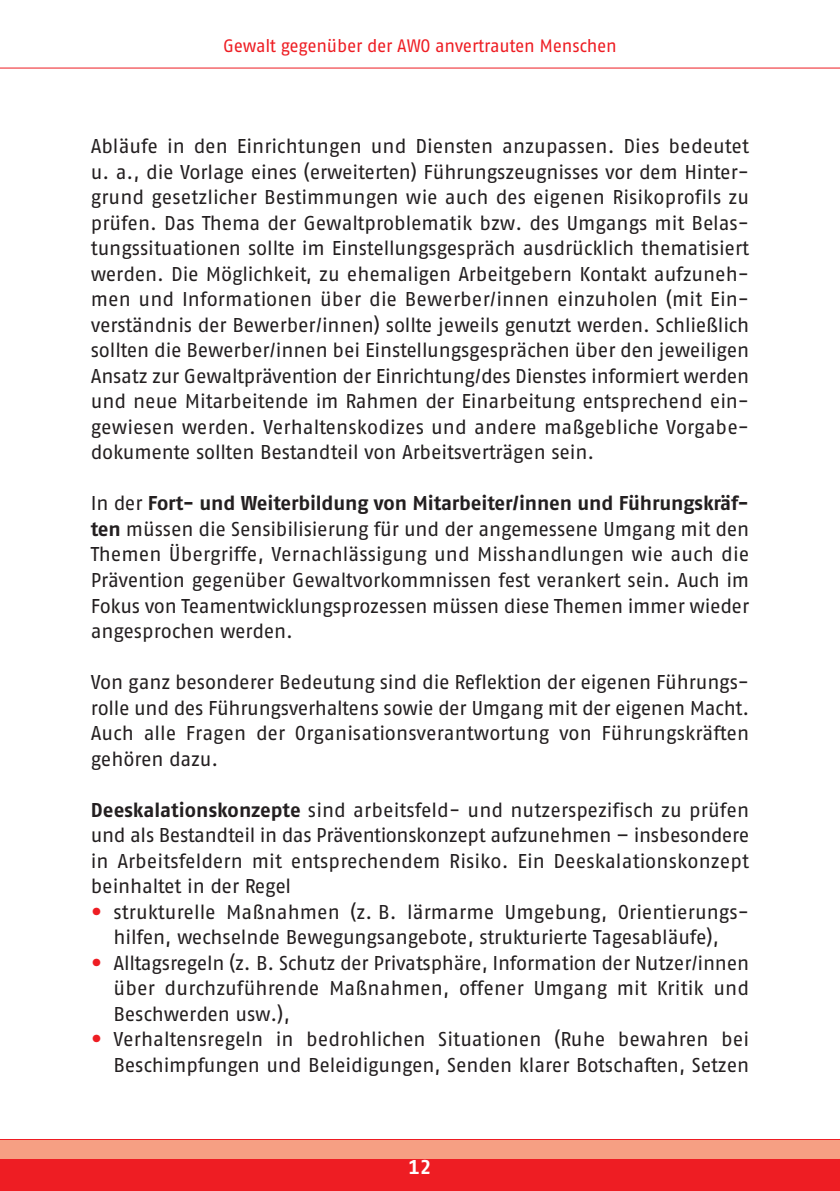
<style>
.page{position:relative;width:840px;height:1191px;background:#fff}
.page>*{position:absolute;margin:0;border:0;box-sizing:border-box;transform-origin:0 0}
.t1{font:20px/25.6px "AWO Fago Office";letter-spacing:-.005em;color:#231f20;text-align:justify}
.t2{font:700 20px "AWO Fago Office";color:#fff}
.t3{font:18px "AWO Fago Office";letter-spacing:-.01em;color:#ee1d23}
.s1{font-weight:700}
.s2{font-family:"Futura";color:#ee1d23}
</style>
<div class="page">
<hr style="left:0;top:68px;width:839px;height:1px;background:#ee1d23">
<div style="left:0;top:1140px;width:839px;height:51px;background:#ee1d23"></div>
<div style="left:0;top:1140px;width:839px;height:18px;background:#f69f83"></div>
<p class="t3" style="left:223px;top:36px;width:395px">Gewalt gegenüber der AWO anvertrauten Menschen</p>
<p class="t1" style="left:91px;top:133px;width:659px">Abläufe in den Einrichtungen und Diensten anzupassen. Dies bedeutet u. a., die Vorlage eines (erweiterten) Führungszeugnisses vor dem Hinter&shy;grund gesetzlicher Bestimmungen wie auch des eigenen Risikoprofils zu prüfen. Das Thema der Gewaltproblematik bzw. des Umgangs mit Belas&shy;tungssituationen sollte im Einstellungsgespräch ausdrücklich thematisiert werden. Die Möglichkeit, zu ehemaligen Arbeitgebern Kontakt aufzuneh&shy;men und Informationen über die Bewerber/innen einzuholen (mit Ein&shy;verständnis der Bewerber/innen) sollte jeweils genutzt werden. Schließlich sollten die Bewerber/innen bei Einstellungsgesprächen über den jeweiligen Ansatz zur Gewaltprävention der Einrichtung/des Dienstes informiert werden und neue Mitarbeitende im Rahmen der Einarbeitung entsprechend ein&shy;gewiesen werden. Verhaltenskodizes und andere maßgebliche Vorgabe&shy;dokumente sollten Bestandteil von Arbeitsverträgen sein.</p>
<p class="t1" style="left:91px;top:490px;width:659px">In der <span class="s1">Fort- und Weiterbildung von Mitarbeiter/innen und Führungskräf&shy;ten</span> müssen die Sensibilisierung für und der angemessene Umgang mit den Themen Übergriffe, Vernachlässigung und Misshandlungen wie auch die Prävention gegenüber Gewaltvorkommnissen fest verankert sein. Auch im Fokus von Teamentwicklungsprozessen müssen diese Themen immer wieder angesprochen werden.</p>
<p class="t1" style="left:91px;top:669px;width:659px">Von ganz besonderer Bedeutung sind die Reflektion der eigenen Führungs&shy;rolle und des Führungsverhaltens sowie der Umgang mit der eigenen Macht.<br>Auch alle Fragen der Organisationsverantwortung von Führungskräften gehören dazu.</p>
<p class="t1" style="left:91px;top:796px;width:659px"><span class="s1">Deeskalationskonzepte</span> sind arbeitsfeld- und nutzerspezifisch zu prüfen und als Bestandteil in das Präventionskonzept aufzunehmen – insbesondere in Arbeitsfeldern mit entsprechendem Risiko. Ein Deeskalationskonzept beinhaltet in der Regel</p>
<p class="t1" style="left:91px;top:898px;width:659px;text-align:center"><span class="s2">•</span> strukturelle Maßnahmen (z. B. lärmarme Umgebung, Orientierungs&shy;hilfen, wechselnde Bewegungsangebote, strukturierte Tagesabläufe),</p>
<p class="t1" style="left:113px;top:949px;width:636px;text-indent:-23px"><span class="s2">•</span> Alltagsregeln (z. B. Schutz der Privatsphäre, Information der Nutzer/innen über durchzuführende Maßnahmen, offener Umgang mit Kritik und Beschwerden usw.),</p>
<p class="t1" style="left:91px;top:1026px;width:659px;text-align:right"><span class="s2">•</span> Verhaltensregeln in bedrohlichen Situationen (Ruhe bewahren bei<br>Beschimpfungen und Beleidigungen, Senden klarer Botschaften, Setzen</p>
<p class="t2" style="left:408px;top:1155px;width:25px">12</p>
</div>
